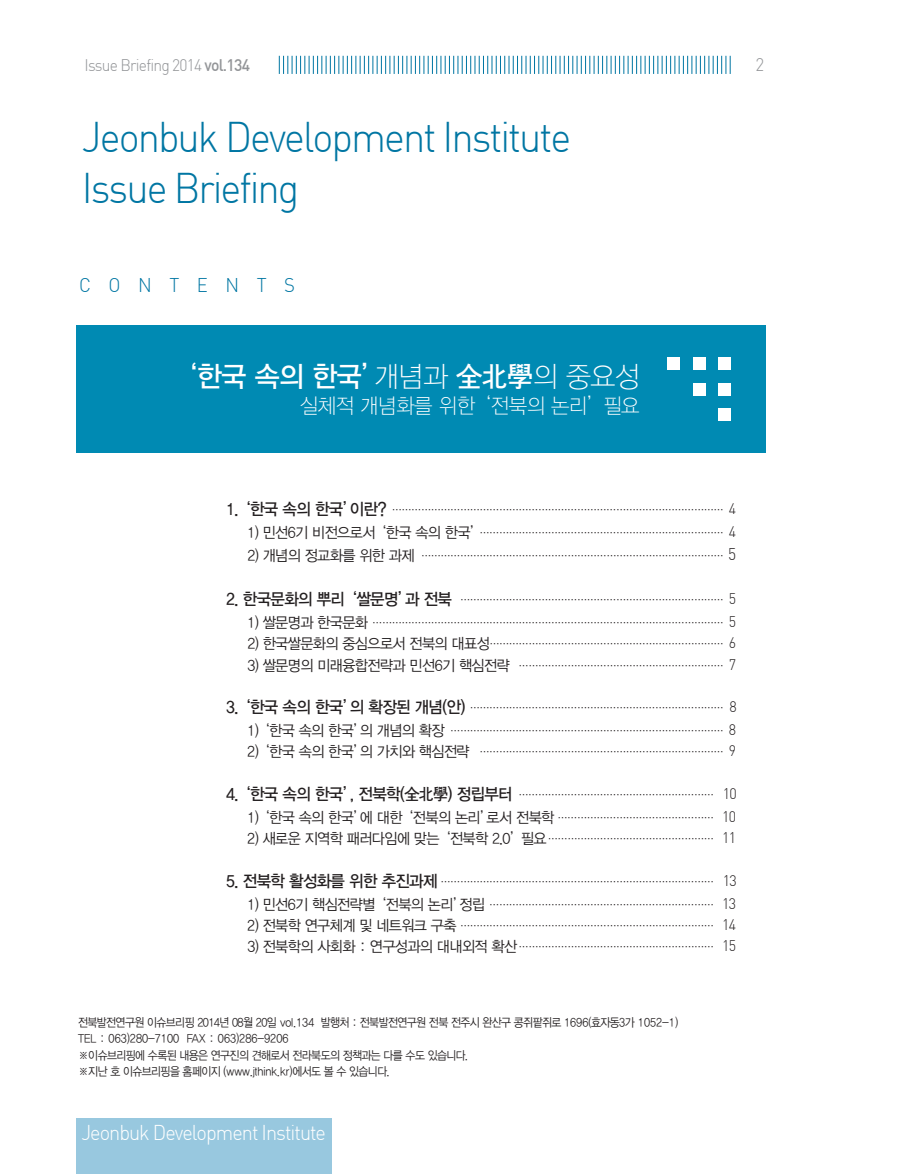
<style>
.page{position:relative;width:906px;height:1174px;background:#fff}
.page>*{position:absolute;margin:0;border:0;box-sizing:border-box;transform-origin:0 0}
.t1{font:42px/51px "Dinlig";letter-spacing:-.05em;color:#0076a3;scale:.95 1}
.t2{font:28.5px "YDIYGO330";letter-spacing:-.02em;color:#fff;scale:.95 1}
.t3{font:21px "Dinlig";letter-spacing:-.05em;color:#fff;scale:.95 1}
.t4{font:21px "YDIYGO310";letter-spacing:-.02em;color:#fff;scale:.95 1}
.t5{font:19.5px "Dinlig";letter-spacing:.945em;color:#0076a3;scale:.95 1}
.t6{font:18px "Dinlig";color:#939598;scale:.95 1}
.t7{font:16.5px "YDIYGO330";letter-spacing:-.04em;color:#231f20;scale:.95 1}
.t8{font:16.5px "Dinlig";letter-spacing:-.05em;color:#939598;scale:.95 1}
.t9{font:15px "Dinlig";letter-spacing:-.04em;color:#231f20;scale:.95 1}
.t10{font:15px "YDIYGO320";letter-spacing:-.04em;color:#231f20;scale:.95 1}
.t11{font:12px/16.5px "YDIYGO320";letter-spacing:-.05em;color:#231f20;scale:.9 1}
.s1{font-family:"Dinmed"}
.s2{font-family:"YDIYGO310"}
.s3{font-family:"YDIYGO330";font-size:16.5px}
.s4{font-family:"YDIYGO320"}
.s5{font-size:16.5px}
.s6{font-family:"Dinlig";font-size:15px}
.s7{font-family:"Dinlig"}
</style>
<div class="page">
<div style="left:77px;top:1118px;width:255px;height:56px;background:#98c8df"></div>
<div style="left:77px;top:325px;width:688px;height:127px;background:#008ab3"></div>
<div style="left:718px;top:408px;width:13px;height:13px;background:#fff"></div>
<div style="left:718px;top:383px;width:13px;height:12px;background:#fff"></div>
<div style="left:693px;top:383px;width:12px;height:12px;background:#fff"></div>
<div style="left:718px;top:357px;width:13px;height:13px;background:#fff"></div>
<div style="left:693px;top:357px;width:12px;height:13px;background:#fff"></div>
<div style="left:667px;top:357px;width:13px;height:13px;background:#fff"></div>
<svg style="left:279px;top:56px;width:452px;height:18px"></svg>
<p class="t8" style="left:84px;top:55px;width:176px">Issue Briefing 2014 <span class="s1">vol.134</span></p>
<p class="t6" style="left:755px;top:54px;width:11px">2</p>
<h1 class="t1" style="left:82px;top:110px;width:517px">Jeonbuk Development Institute<br>Issue Briefing</h1>
<h3 class="t5" style="left:79px;top:273px;width:229px">CONTENTS</h3>
<h2 class="t2" style="left:171px;top:360px;width:495px">‘한국 속의 한국’<span class="s2">개념과</span> 全北學<span class="s2">의 중요성</span></h2>
<h3 class="t4" style="left:300px;top:394px;width:359px">실체적 개념화를 위한 ‘전북의 논리’필요</h3>
<p class="t9" style="left:226px;top:495px;width:538px"><span class="s3">1. ‘한국 속의 한국’이란?</span> ………………………………………………………………………………………… 4</p>
<p class="t9" style="left:247px;top:518px;width:516px"><span class="s4">1) 민선6기 비전으로서 ‘한국 속의 한국’</span>………………………………………………………………… 4</p>
<p class="t9" style="left:247px;top:541px;width:516px"><span class="s4">2) 개념의 정교화를 위한 과제</span> ………………………………………………………………………………… <span class="s5">5</span></p>
<p class="t9" style="left:226px;top:585px;width:538px"><span class="s3">2. 한국문화의 뿌리 ‘쌀문명’과 전북</span> ……………………………………………………………………… 5</p>
<p class="t9" style="left:247px;top:608px;width:516px"><span class="s4">1) 쌀문명과 한국문화</span> ……………………………………………………………………………………………… 5</p>
<p class="t9" style="left:247px;top:629px;width:516px"><span class="s4">2) 한국쌀문화의 중심으로서 전북의 대표성</span>……………………………………………………………… 6</p>
<p class="t9" style="left:247px;top:651px;width:516px"><span class="s4">3) 쌀문명의 미래융합전략과 민선6기 핵심전략</span> ……………………………………………………… 7</p>
<p class="t9" style="left:226px;top:693px;width:539px"><span class="s3">3. ‘한국 속의 한국’의 확장된 개념(안)</span> …………………………………………………………………… 8</p>
<p class="t9" style="left:247px;top:716px;width:516px"><span class="s4">1) ‘한국 속의 한국’의 개념의 확장</span> ………………………………………………………………………… 8</p>
<p class="t9" style="left:247px;top:737px;width:516px"><span class="s4">2) ‘한국 속의 한국’의 가치와 핵심전략</span> ………………………………………………………………… 9</p>
<p class="t7" style="left:226px;top:785px;width:539px">4. ‘한국 속의 한국’, 전북학(全北學) 정립부터 <sup>……………………………………………………</sup> <span class="s6">10</span></p>
<p class="t10" style="left:247px;top:809px;width:516px">1) ‘한국 속의 한국’에 대한 ‘전북의 논리’로서 전북학 <sup>…………………………………………</sup> <span class="s7">10</span></p>
<p class="t10" style="left:247px;top:830px;width:516px">2) 새로운 지역학 패러다임에 맞는 ‘전북학 2.0’필요<sup>……………………………………………</sup> <span class="s7">11</span></p>
<p class="t9" style="left:226px;top:867px;width:539px"><span class="s3">5. 전북학 활성화를 위한 추진과제</span> ………………………………………………………………………… 13</p>
<p class="t9" style="left:247px;top:890px;width:516px"><span class="s4">1) 민선6기 핵심전략별 ‘전북의 논리’정립</span> …………………………………………………………… 13</p>
<p class="t9" style="left:247px;top:911px;width:516px"><span class="s4">2) 전북학 연구체계 및 네트워크 구축</span> …………………………………………………………………… 14</p>
<p class="t9" style="left:247px;top:932px;width:516px"><span class="s4">3) 전북학의 사회화 : 연구성과의 대내외적 확산</span>…………………………………………………… 15</p>
<p class="t11" style="left:78px;top:1014px;width:668px">전북발전연구원 이슈브리핑 2014년 08월 20일 vol.134 발행처 : 전북발전연구원 전북 전주시 완산구 콩쥐팥쥐로 1696(효자동3가 1052-1)<br>TEL : 063)280-7100 FAX : 063)286-9206<br>※이슈브리핑에 수록된 내용은 연구진의 견해로서 전라북도의 정책과는 다를 수도 있습니다.<br>※지난 호 이슈브리핑을 홈페이지 (www.jthink.kr)에서도 볼 수 있습니다.</p>
<h3 class="t3" style="left:81px;top:1119px;width:259px">Jeonbuk Development Institute</h3>
</div>
